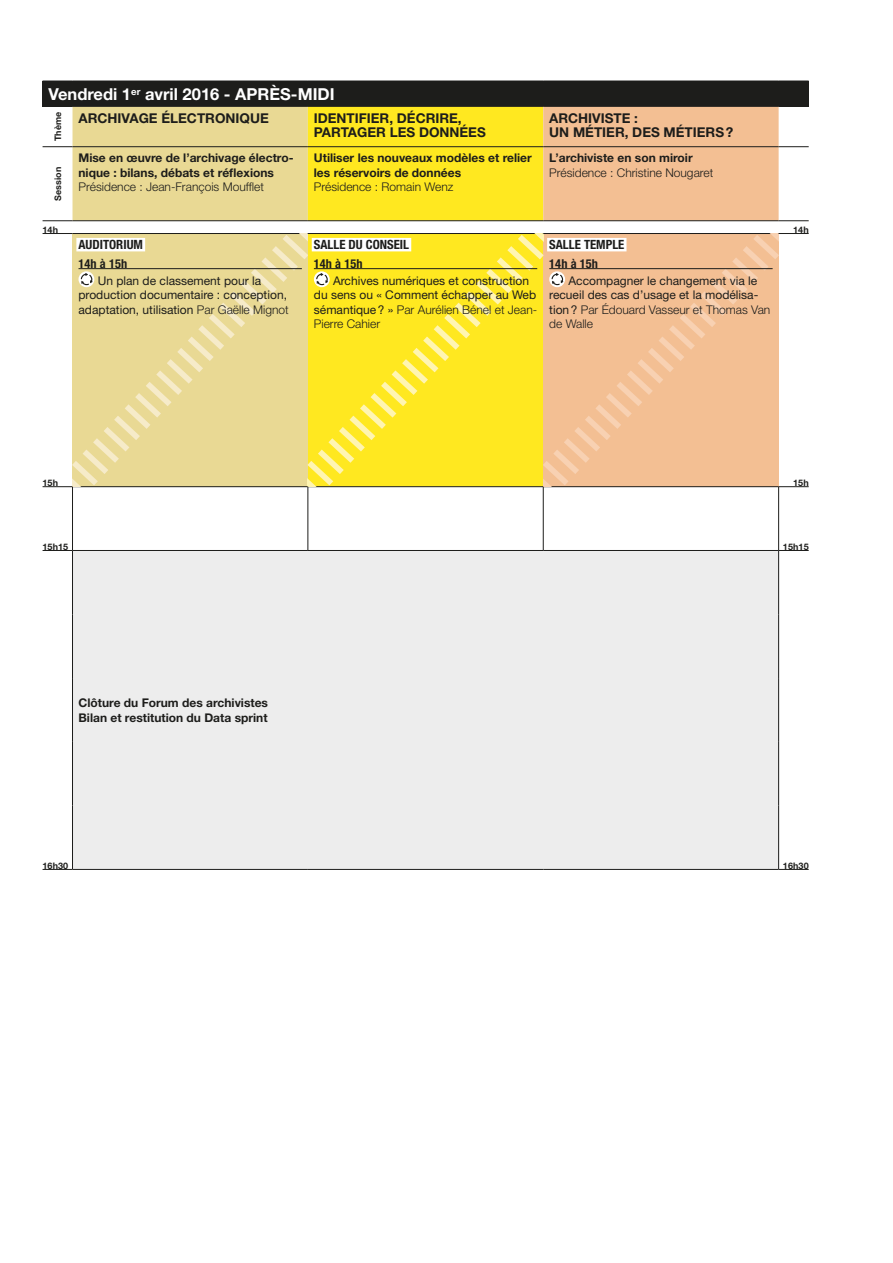
<style>
.page{position:relative;width:893px;height:1263px;background:#fff}
.page>*{position:absolute;margin:0;border:0;box-sizing:border-box;transform-origin:0 0}
.t1{font:700 16.5px "Helvetica Neue";color:#fff}
.t2{font:700 13.5px/14.2px "Helvetica Neue";color:#1d1d1b}
.t3{font:700 condensed 12.75px "Helvetica Neue";color:#1d1d1b}
.t4{font:700 condensed 12.3px "Helvetica Neue";letter-spacing:.01em;color:#1d1d1b}
.t5{font:12px/14.4px "Helvetica Neue";color:#1d1d1b}
.t6{font:700 12px/14.4px "Helvetica Neue";color:#1d1d1b}
.t7{font:300 12px "Helvetica Neue";color:#1d1d1b}
.t8{font:700 9px "Helvetica Neue";letter-spacing:.01em;color:#1d1d1b}
.s1{font-weight:300}
</style>
<div class="page">
<div style="left:43px;top:81px;width:765px;height:25px;background:#1d1d1b"></div>
<div style="left:308px;top:107px;width:235px;height:115px;background:#ffe820"></div>
<div style="left:543px;top:107px;width:235px;height:113px;background:#f3bf93"></div>
<div style="left:72px;top:550px;width:706px;height:319px;background:#ededed"></div>
<hr style="left:308px;top:106px;width:235px;height:1px;background:#1d1d1b">
<hr style="left:543px;top:106px;width:235px;height:1px;background:#1d1d1b">
<hr style="left:778px;top:106px;width:30px;height:1px;background:#1d1d1b">
<hr style="left:308px;top:146px;width:235px;height:1px;background:#1d1d1b">
<hr style="left:543px;top:146px;width:235px;height:1px;background:#1d1d1b">
<hr style="left:778px;top:146px;width:30px;height:1px;background:#1d1d1b">
<svg style="left:43px;top:106px;width:265px;height:115px;background:#e7d99d"></svg>
<hr style="left:72px;top:220px;width:236px;height:1px;background:#1d1d1b">
<hr style="left:308px;top:220px;width:235px;height:1px;background:#1d1d1b">
<hr style="left:543px;top:220px;width:235px;height:1px;background:#1d1d1b">
<hr style="left:778px;top:220px;width:30px;height:1px;background:#1d1d1b">
<svg style="left:43px;top:233px;width:29px;height:1px"></svg>
<hr style="left:72px;top:233px;width:236px;height:1px;background:#1d1d1b">
<hr style="left:308px;top:233px;width:235px;height:1px;background:#1d1d1b">
<hr style="left:543px;top:233px;width:235px;height:1px;background:#1d1d1b">
<hr style="left:778px;top:233px;width:30px;height:1px;background:#1d1d1b">
<hr style="left:43px;top:486px;width:30px;height:1px;background:#1d1d1b">
<svg style="left:43px;top:550px;width:29px;height:1px"></svg>
<svg style="left:43px;top:869px;width:29px;height:1px"></svg>
<hr style="left:73px;top:486px;width:234px;height:1px;background:#1d1d1b">
<hr style="left:72px;top:487px;width:1px;height:63px;background:#1d1d1b">
<hr style="left:307px;top:486px;width:236px;height:1px;background:#1d1d1b">
<hr style="left:307px;top:487px;width:1px;height:63px;background:#1d1d1b">
<hr style="left:543px;top:486px;width:235px;height:1px;background:#1d1d1b">
<hr style="left:542px;top:487px;width:1px;height:63px;background:#1d1d1b">
<hr style="left:778px;top:486px;width:30px;height:1px;background:#1d1d1b">
<hr style="left:778px;top:487px;width:1px;height:63px;background:#1d1d1b">
<hr style="left:72px;top:550px;width:236px;height:1px;background:#1d1d1b">
<hr style="left:72px;top:551px;width:1px;height:63px;background:#1d1d1b">
<hr style="left:308px;top:550px;width:235px;height:1px;background:#1d1d1b">
<hr style="left:543px;top:550px;width:235px;height:1px;background:#1d1d1b">
<hr style="left:778px;top:550px;width:30px;height:1px;background:#1d1d1b">
<hr style="left:778px;top:551px;width:1px;height:63px;background:#1d1d1b">
<hr style="left:72px;top:614px;width:1px;height:64px;background:#1d1d1b">
<hr style="left:778px;top:614px;width:1px;height:64px;background:#1d1d1b">
<hr style="left:72px;top:678px;width:1px;height:64px;background:#1d1d1b">
<hr style="left:778px;top:678px;width:1px;height:64px;background:#1d1d1b">
<hr style="left:72px;top:742px;width:1px;height:64px;background:#1d1d1b">
<hr style="left:778px;top:742px;width:1px;height:64px;background:#1d1d1b">
<hr style="left:72px;top:806px;width:1px;height:63px;background:#1d1d1b">
<hr style="left:778px;top:806px;width:1px;height:63px;background:#1d1d1b">
<hr style="left:72px;top:869px;width:236px;height:1px;background:#1d1d1b">
<hr style="left:308px;top:869px;width:235px;height:1px;background:#1d1d1b">
<hr style="left:543px;top:869px;width:235px;height:1px;background:#1d1d1b">
<hr style="left:778px;top:869px;width:30px;height:1px;background:#1d1d1b">
<svg style="left:72px;top:234px;width:236px;height:252px;background:#e9da97"></svg>
<svg style="left:308px;top:234px;width:235px;height:252px;background:#fee829"></svg>
<svg style="left:543px;top:234px;width:235px;height:252px;background:#f3c094"></svg>
<div style="left:76px;top:238px;width:69px;height:13px;background:#fff"></div>
<hr style="left:78px;top:268px;width:224px;height:1px;background:#1d1d1b">
<svg style="left:78px;top:271px;width:16px;height:16px"></svg>
<svg style="left:80px;top:273px;width:13px;height:12px"></svg>
<div style="left:311px;top:238px;width:100px;height:13px;background:#fff"></div>
<hr style="left:314px;top:268px;width:223px;height:1px;background:#1d1d1b">
<svg style="left:314px;top:271px;width:15px;height:16px"></svg>
<svg style="left:316px;top:273px;width:12px;height:12px"></svg>
<div style="left:547px;top:238px;width:79px;height:13px;background:#fff"></div>
<hr style="left:549px;top:268px;width:223px;height:1px;background:#1d1d1b">
<svg style="left:549px;top:271px;width:16px;height:16px"></svg>
<svg style="left:551px;top:273px;width:12px;height:12px"></svg>
<h1 class="t1" style="left:49px;top:84px;width:287px">Vendredi 1<sup>er</sup> avril 2016 - APRÈS-MIDI</h1>
<p class="t8" style="left:52px;top:141px;width:31px;rotate:-90deg">Thème</p>
<p class="t2" style="left:78px;top:111px;width:192px">Archivage électronique</p>
<p class="t2" style="left:314px;top:111px;width:40px">Identifi</p>
<p class="t2" style="left:314px;top:111px;width:172px;text-indent:57px">er, décrire, partager les données</p>
<p class="t2" style="left:549px;top:111px;width:47px">Archivist</p>
<p class="t2" style="left:549px;top:111px;width:185px;text-indent:72px">e :<br>un méti er, des méti ers ?</p>
<p class="t8" style="left:52px;top:201px;width:35px;rotate:-90deg">Session</p>
<p class="t6" style="left:78px;top:150px;width:216px">Mise en œuvre de l’archivage électro&shy;nique : bilans, débats et réflexions</p>
<p class="t7" style="left:78px;top:179px;width:187px">Présidence : Jean-François Moufflet</p>
<p class="t6" style="left:314px;top:150px;width:219px">Utiliser les nouveaux modèles et relier les réservoirs de données</p>
<p class="t7" style="left:314px;top:179px;width:141px">Présidence : Romain Wenz</p>
<p class="t6" style="left:549px;top:150px;width:145px">L’archiviste en son miroir</p>
<p class="t7" style="left:549px;top:165px;width:165px">Présidence : Christine Nougaret</p>
<p class="t8" style="left:43px;top:224px;width:17px">14h</p>
<p class="t8" style="left:792px;top:224px;width:17px">14h</p>
<p class="t3" style="left:78px;top:237px;width:66px">AUDITORIUM</p>
<p class="t4" style="left:78px;top:257px;width:50px">14H À 15H</p>
<p class="t5" style="left:78px;top:273px;width:212px;text-indent:19px">Un plan de classement pour la production documentaire : conception, adaptation, utilisation <span class="s1">Par Gaëlle Mignot</span></p>
<p class="t3" style="left:314px;top:237px;width:97px">SALLE DU CONSEIL</p>
<p class="t4" style="left:314px;top:257px;width:50px">14H À 15H</p>
<p class="t5" style="left:314px;top:273px;width:225px;text-indent:19px">Archives numériques et construction du sens ou « Comment échapper au Web sémantique? » <span class="s1">Par Aurélien Bénel et Jean-<br>Pierre Cahier</span></p>
<p class="t3" style="left:549px;top:237px;width:77px">SALLE TEMPLE</p>
<p class="t4" style="left:549px;top:257px;width:50px">14H À 15H</p>
<p class="t5" style="left:549px;top:273px;width:222px;text-indent:19px">Accompagner le changement via le recueil des cas d’usage et la modélisa&shy;tion? <span class="s1">Par Édouard Vasseur et Thomas Van de Walle</span></p>
<p class="t8" style="left:43px;top:478px;width:17px">15h</p>
<p class="t8" style="left:792px;top:478px;width:17px">15h</p>
<p class="t8" style="left:43px;top:541px;width:27px">15h15</p>
<p class="t8" style="left:782px;top:541px;width:27px">15h15</p>
<p class="t6" style="left:78px;top:696px;width:191px">Clôture du Forum des archivistes<br>Bilan et restitution du Data sprint</p>
<p class="t8" style="left:43px;top:860px;width:27px">16h30</p>
<p class="t8" style="left:782px;top:860px;width:27px">16h30</p>
</div>
